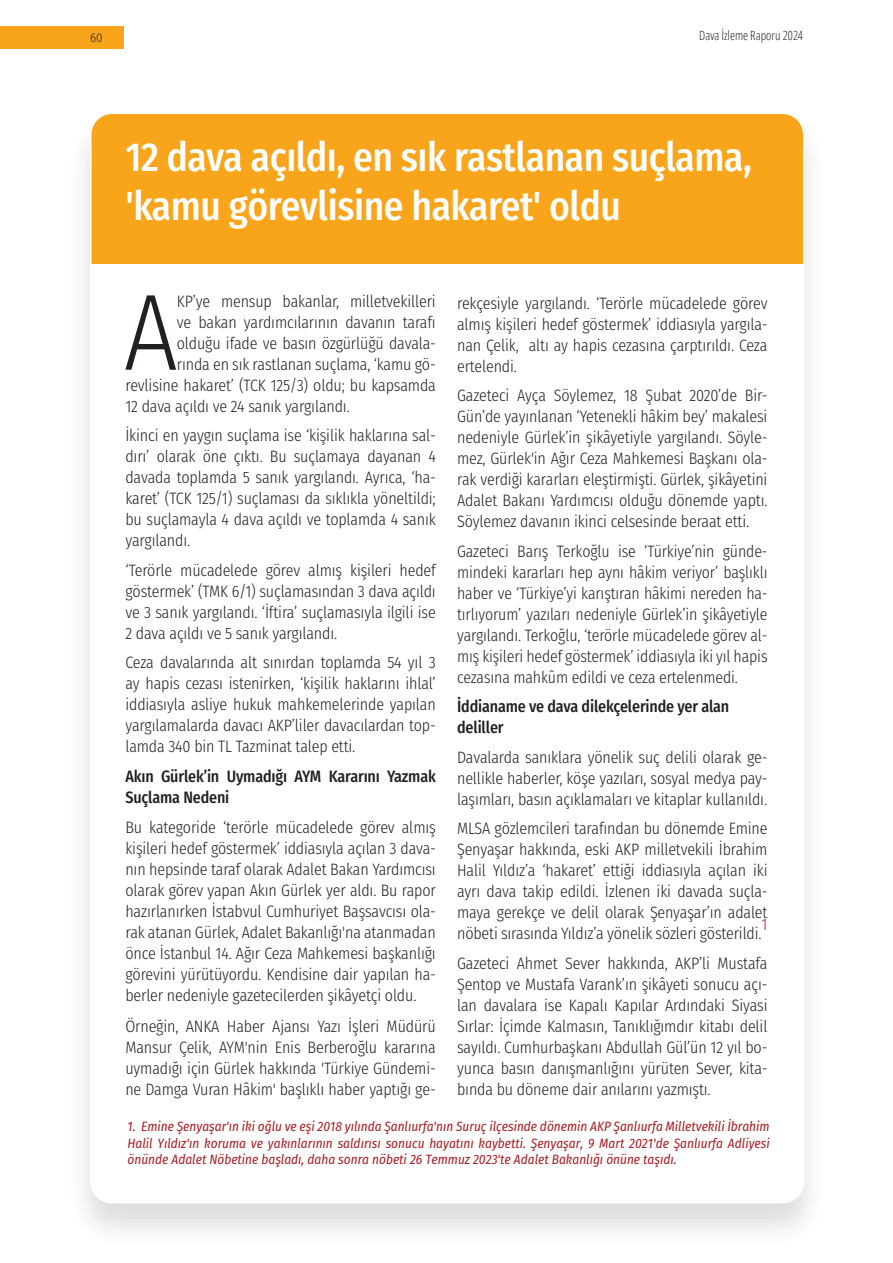
<style>
.page{position:relative;width:893px;height:1263px;background:#fff}
.page>*{position:absolute;margin:0;border:0;box-sizing:border-box;transform-origin:0 0}
.t1{font:300 108.45px "Fira Sans Condensed";color:#231f20}
.t2{font:500 40.5px/48.6px "Fira Sans Condensed";letter-spacing:-.01em;color:#fff}
.t3{font:300 16.5px/21px "Fira Sans Condensed";letter-spacing:-.01em;color:#231f20;text-align:justify}
.t4{font:300 16.5px/21px "Fira Sans Condensed";letter-spacing:-.01em;color:#231f20;text-align:justify;scale:.96 1}
.t5{font:500 16.5px/21px "Fira Sans Condensed";letter-spacing:-.01em;color:#231f20}
.t6{font:300 16.5px "Fira Sans Condensed";color:#a81e22}
.t7{font:italic 13.5px/16.5px "Fira Sans Condensed";color:#a81e22;text-align:justify}
.t8{font:300 condensed 12.75px "Open Sans";color:#231f20}
.t9{font:300 12.75px "Fira Sans Condensed";color:#231f20}
</style>
<div class="page">
<div style="left:66px;top:110px;width:762px;height:1139px;background:#231f20;opacity:.15"></div>
<div style="left:91px;top:113px;width:713px;height:1090px;background:#fff;border-radius:21px"></div>
<div style="left:91px;top:113px;width:713px;height:151px;background:#f9a51b"></div>
<div style="left:0;top:26px;width:124px;height:23px;background:#f9a51b"></div>
<p class="t9" style="left:90px;top:28px;width:14px">60</p>
<p class="t8" style="left:699px;top:26px;width:105px">Dava İzleme Raporu 2024</p>
<h2 class="t2" style="left:125px;top:131px;width:628px">12 dava açıldı, en sık rastlanan suçlama, 'kamu görevlisine hakaret' oldu</h2>
<h1 class="t1" style="left:124px;top:255px;width:56px">A</h1>
<p class="t3" style="left:177px;top:290px;width:260px">KP’ye mensup bakanlar, milletvekilleri</p>
<p class="t3" style="left:177px;top:311px;width:260px">ve bakan yardımcılarının davanın tarafı</p>
<p class="t3" style="left:177px;top:332px;width:260px">olduğu ifade ve basın özgürlüğü davala-</p>
<p class="t3" style="left:177px;top:353px;width:260px">rında en sık rastlanan suçlama, ‘kamu gö-</p>
<p class="t3" style="left:125px;top:374px;width:312px">revlisine hakaret’ (TCK 125/3) oldu; bu kapsamda</p>
<p class="t3" style="left:125px;top:395px;width:226px">12 dava açıldı ve 24 sanık yargılandı.</p>
<p class="t3" style="left:125px;top:425px;width:312px">İkinci en yaygın suçlama ise ‘kişilik haklarına sal&shy;dırı’ olarak öne çıktı. Bu suçlamaya dayanan 4 davada toplamda 5 sanık yargılandı. Ayrıca, ‘ha&shy;karet’ (TCK 125/1) suçlaması da sıklıkla yöneltildi; bu suçlamayla 4 dava açıldı ve toplamda 4 sanık yargılandı.</p>
<p class="t3" style="left:125px;top:559px;width:312px">‘Terörle mücadelede görev almış kişileri hedef göstermek’ (TMK 6/1) suçlamasından 3 dava açıldı ve 3 sanık yargılandı. ‘İftira’ suçlamasıyla ilgili ise 2 dava açıldı ve 5 sanık yargılandı.</p>
<p class="t3" style="left:125px;top:652px;width:312px">Ceza davalarında alt sınırdan toplamda 54 yıl 3 ay hapis cezası istenirken, ‘kişilik haklarını ihlal’ iddiasıyla asliye hukuk mahkemelerinde yapılan yargılamalarda davacı AKP’liler davacılardan top&shy;lamda 340 bin TL Tazminat talep etti.</p>
<p class="t5" style="left:125px;top:765px;width:312px">Akın Gürlek’in Uymadığı AYM Kararını Yazmak<br>Suçlama Nedeni</p>
<p class="t3" style="left:125px;top:817px;width:312px">Bu kategoride ‘terörle mücadelede görev almış kişileri hedef göstermek’ iddiasıyla açılan 3 dava&shy;nın hepsinde taraf olarak Adalet Bakan Yardımcısı olarak görev yapan Akın Gürlek yer aldı. Bu rapor hazırlanırken İstabvul Cumhuriyet Başsavcısı ola&shy;rak atanan Gürlek, Adalet Bakanlığı'na atanmadan önce İstanbul 14. Ağır Ceza Mahkemesi başkanlığı görevini yürütüyordu. Kendisine dair yapılan ha&shy;berler nedeniyle gazetecilerden şikâyetçi oldu.</p>
<p class="t3" style="left:125px;top:1015px;width:312px">Örneğin, ANKA Haber Ajansı Yazı İşleri Müdürü Mansur Çelik, AYM'nin Enis Berberoğlu kararına uymadığı için Gürlek hakkında 'Türkiye Gündemi&shy;ne Damga Vuran Hâkim' başlıklı haber yaptığı ge-</p>
<p class="t3" style="left:457px;top:292px;width:312px">rekçesiyle yargılandı. ‘Terörle mücadelede görev almış kişileri hedef göstermek’ iddiasıyla yargıla&shy;nan Çelik, altı ay hapis cezasına çarptırıldı. Ceza ertelendi.</p>
<p class="t3" style="left:457px;top:385px;width:312px">Gazeteci Ayça Söylemez, 18 Şubat 2020’de Bir-Gün’de yayınlanan ‘Yetenekli hâkim bey’ makalesi nedeniyle Gürlek’in şikâyetiyle yargılandı. Söyle&shy;mez, Gürlek'in Ağır Ceza Mahkemesi Başkanı ola&shy;rak verdiği kararları eleştirmişti. Gürlek, şikâyetini Adalet Bakanı Yardımcısı olduğu dönemde yaptı.<br>Söylemez davanın ikinci celsesinde beraat etti.</p>
<p class="t4" style="left:457px;top:540px;width:325px">Gazeteci Barış Terkoğlu ise ‘Türkiye’nin günde&shy;mindeki kararları hep aynı hâkim veriyor’ başlıklı haber ve ‘Türkiye’yi karıştıran hâkimi nereden ha&shy;tırlıyorum’ yazıları nedeniyle Gürlek’in şikâyetiyle yargılandı. Terkoğlu, ‘terörle mücadelede görev al&shy;mış kişileri hedef göstermek’ iddiasıyla iki yıl hapis cezasına mahkûm edildi ve ceza ertelenmedi.</p>
<p class="t5" style="left:457px;top:695px;width:274px">İddianame ve dava dilekçelerinde yer alan deliller</p>
<p class="t3" style="left:457px;top:746px;width:312px">Davalarda sanıklara yönelik suç delili olarak ge&shy;nellikle haberler, köşe yazıları, sosyal medya pay&shy;laşımları, basın açıklamaları ve kitaplar kullanıldı.</p>
<p class="t3" style="left:457px;top:818px;width:312px">MLSA gözlemcileri tarafından bu dönemde Emine Şenyaşar hakkında, eski AKP milletvekili İbrahim Halil Yıldız’a ‘hakaret’ ettiği iddiasıyla açılan iki ayrı dava takip edildi. İzlenen iki davada suçla&shy;maya gerekçe ve delil olarak Şenyaşar’ın adalet nöbeti sırasında Yıldız’a yönelik sözleri gösterildi.</p>
<p class="t6" style="left:762px;top:913px;width:7px">1</p>
<p class="t3" style="left:457px;top:952px;width:312px">Gazeteci Ahmet Sever hakkında, AKP’li Mustafa Şentop ve Mustafa Varank’ın şikâyeti sonucu açı&shy;lan davalara ise Kapalı Kapılar Ardındaki Siyasi Sırlar: İçimde Kalmasın, Tanıklığımdır kitabı delil sayıldı. Cumhurbaşkanı Abdullah Gül’ün 12 yıl bo&shy;yunca basın danışmanlığını yürüten Sever, kita&shy;bında bu döneme dair anılarını yazmıştı.</p>
<p class="t7" style="left:128px;top:1118px;width:644px">1. Emine Şenyaşar'ın iki oğlu ve eşi 2018 yılında Şanlıurfa'nın Suruç ilçesinde dönemin AKP Şanlıurfa Milletvekili İbrahim Halil Yıldız'ın koruma ve yakınlarının saldırısı sonucu hayatını kaybetti. Şenyaşar, 9 Mart 2021'de Şanlıurfa Adliyesi önünde Adalet Nöbetine başladı, daha sonra nöbeti 26 Temmuz 2023'te Adalet Bakanlığı önüne taşıdı.</p>
</div>
